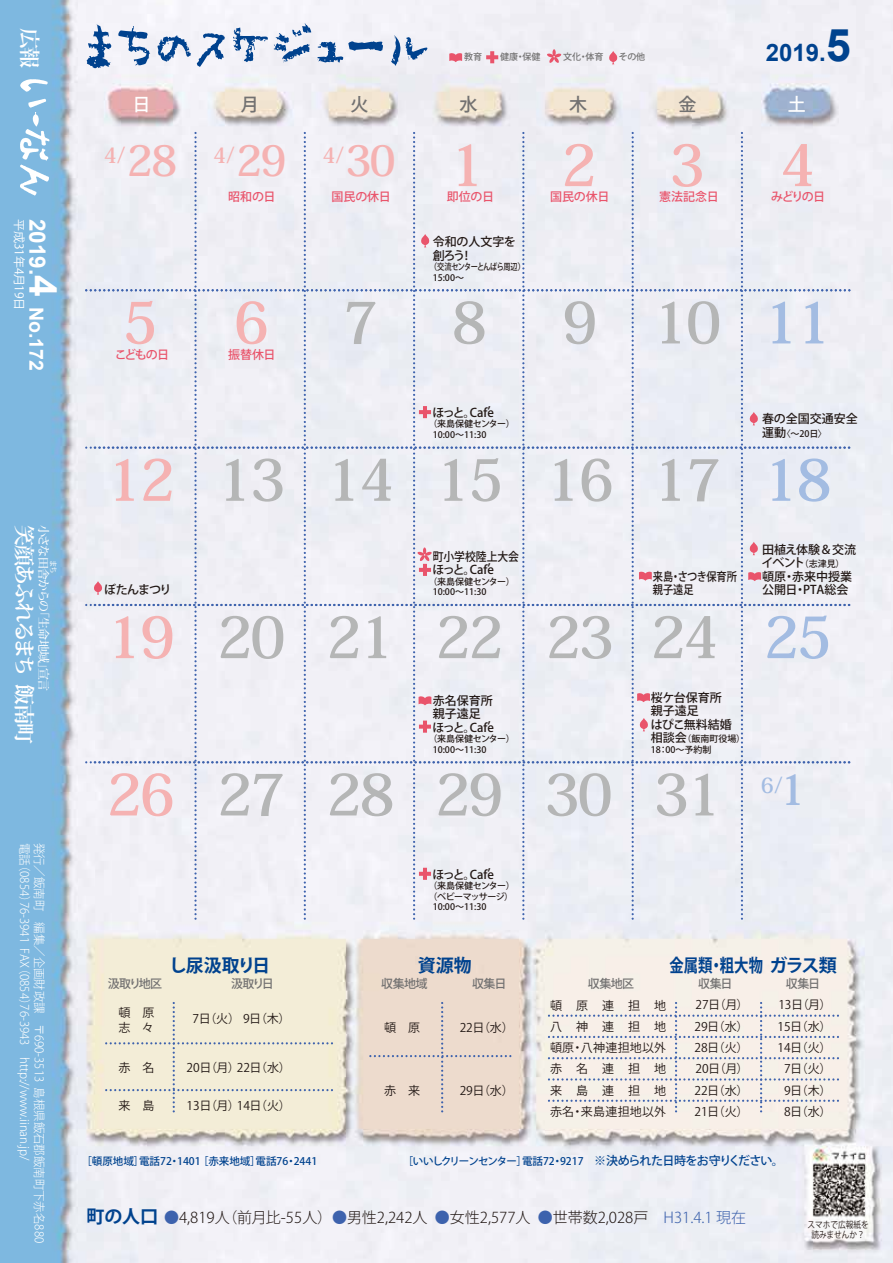
<style>
.page{position:relative;width:893px;height:1263px;background:#fff}
.page>*{position:absolute;margin:0;border:0;box-sizing:border-box;transform-origin:0 0}
.t1{font:60px "Nagurigaki Crayon";color:#00428e}
.t2{font:700 57px "Koz Min Pro";letter-spacing:-.05em;color:#b5b6b6}
.t3{font:700 57px "Koz Min Pro";color:#f5b2b2}
.t4{font:700 57px "Koz Min Pro";color:#a3bce2}
.t5{font:700 24px "Arial";color:#00428e}
.t6{font:700 21px "Koz Min Pro";letter-spacing:-.075em;color:#fff}
.t7{font:700 21px "Koz Min Pro";color:#f5b2b2}
.t8{font:700 21px "Koz Min Pro";color:#a3bce2}
.t9{font:700 19.5px "Arial";color:#fff}
.t10{font:700 18px "Koz Go Pro";color:#00428e}
.t11{font:700 18px "Koz Go Pro";color:#00428e;scale:.8 1}
.t12{font:500 18px "Koz Go Pro";color:#727171}
.t13{font:500 18px "Koz Go Pro";color:#fff}
.t14{font:300 15px "Koz Go Pro";color:#221815}
.t15{font:12px/21.3px "Koz Go Pro";color:#221815;text-align:justify}
.t16{font:500 12px/13.5px "Koz Go Pro";color:#221815}
.t17{font:300 12px "Koz Go Pro";color:#fff;scale:.95 1}
.t18{font:500 12px "Koz Go Pro";letter-spacing:-.01em;color:#e9546b}
.t19{font:12px/21.3px "Koz Go Pro";letter-spacing:-.04em;color:#221815;text-align:center}
.t20{font:500 12px "Koz Go Pro";letter-spacing:-.05em;color:#727171}
.t21{font:500 12px "Koz Min Pro";letter-spacing:-.05em;color:#fff}
.t22{font:500 12px/13.5px "Koz Go Pro";color:#221815;scale:.9 1}
.t23{font:500 12px/13.5px "Koz Go Pro";color:#221815;scale:.85 1}
.t24{font:12px "Koz Go Pro";color:#fff}
.t25{font:500 10.5px "Koz Go Pro";letter-spacing:-.08em;color:#00428e}
.t26{font:500 10.5px "Koz Go Pro";color:#00428e}
.t27{font:500 9px/10.5px "Koz Go Pro";color:#221815}
.t28{font:500 9px/10.5px "Koz Go Pro";letter-spacing:-.08em;color:#221815}
.t29{font:500 9px "Koz Go Pro";color:#727171}
.t30{font:9px/9.8px "Koz Go Pro";color:#221815;text-align:center;scale:.85 1}
.t31{font:500 9px "Koz Go Pro";letter-spacing:-.03em;color:#221815}
.t32{font:500 9px "Koz Go Pro";letter-spacing:-.05em;color:#221815}
.t33{font:500 7.5px "Koz Min Pro";color:#fff}
.s1{font-size:22.5px}
.s2{font-size:39px}
.s3{font-size:45px}
.s4{font-size:42px}
.s5{font-size:12px}
.s6{color:#3d62ad}
</style>
<div class="page">
<img style="left:0;top:0;width:893px;height:1263px">
<svg style="left:449px;top:53px;width:13px;height:9px"></svg>
<svg style="left:486px;top:51px;width:12px;height:12px"></svg>
<svg style="left:547px;top:49px;width:14px;height:14px"></svg>
<svg style="left:609px;top:51px;width:8px;height:13px"></svg>
<div style="left:106px;top:1003px;width:226px;height:109px;background:#f3edd7"></div>
<svg style="left:549px;top:1003px;width:290px;height:109px;background:#efe9e5"></svg>
<div style="left:370px;top:1003px;width:144px;height:109px;background:#eddbcd"></div>
<svg style="left:20px;top:79px;width:28px;height:13px"></svg>
<svg style="left:20px;top:99px;width:29px;height:97px"></svg>
<div style="left:86px;top:133px;width:766px;height:786px;background:#eeeef5"></div>
<h3 class="t6" style="left:45px;top:28px;width:42px;rotate:90deg">広報</h3>
<h3 class="t9" style="left:49px;top:218px;width:154px;rotate:90deg"><span class="s1">2019.</span><span class="s2">4</span> No.172</h3>
<p class="t24" style="left:27px;top:218px;width:93px;rotate:90deg">平成31年4月19日</p>
<h3 class="t6" style="left:39px;top:525px;width:221px;rotate:90deg">笑顔あふれるまち 飯南町</h3>
<p class="t21" style="left:52px;top:525px;width:168px;rotate:90deg">小さな田舎からの「生命地域」宣言</p>
<p class="t33" style="left:59px;top:560px;width:15px;rotate:90deg">まち</p>
<p class="t17" style="left:33px;top:843px;width:336px;rotate:90deg">電話（0854）76-3941 FAX（0854）76-3943　http://www.iinan.jp/</p>
<p class="t17" style="left:47px;top:843px;width:435px;rotate:90deg">発行／飯南町　編集／企画財政課　〒690-3513 島根県飯石郡飯南町下赤名880　</p>
<h1 class="t1" style="left:82px;top:8px;width:351px">まちのスケジュール</h1>
<h3 class="t5" style="left:766px;top:37px;width:87px">2019.<span class="s3">5</span></h3>
<p class="t29" style="left:464px;top:51px;width:19px">教育</p>
<p class="t29" style="left:500px;top:51px;width:42px">健康・保健</p>
<p class="t29" style="left:563px;top:51px;width:42px">文化・体育</p>
<p class="t29" style="left:619px;top:51px;width:28px">その他</p>
<h3 class="t13" style="left:132px;top:93px;width:19px">日</h3>
<h3 class="t12" style="left:241px;top:93px;width:19px">月</h3>
<h3 class="t12" style="left:351px;top:93px;width:19px">火</h3>
<h3 class="t12" style="left:460px;top:93px;width:19px">水</h3>
<h3 class="t12" style="left:569px;top:93px;width:19px">木</h3>
<h3 class="t12" style="left:678px;top:93px;width:19px">金</h3>
<h3 class="t13" style="left:788px;top:93px;width:19px">土</h3>
<h3 class="t7" style="left:104px;top:140px;width:294px">4/<span class="s4">28</span> 4/<span class="s4">29</span> 4/<span class="s4">30</span></h3>
<h2 class="t3" style="left:450px;top:124px;width:37px">1</h2>
<h2 class="t3" style="left:561px;top:124px;width:37px">2</h2>
<h2 class="t3" style="left:669px;top:124px;width:37px">3</h2>
<h2 class="t3" style="left:780px;top:124px;width:37px">4</h2>
<p class="t18" style="left:228px;top:189px;width:49px">昭和の日</p>
<p class="t18" style="left:331px;top:189px;width:61px">国民の休日</p>
<p class="t18" style="left:447px;top:189px;width:49px">即位の日</p>
<p class="t18" style="left:550px;top:189px;width:61px">国民の休日</p>
<p class="t18" style="left:659px;top:189px;width:61px">憲法記念日</p>
<p class="t18" style="left:771px;top:189px;width:55px">みどりの日</p>
<h2 class="t3" style="left:122px;top:281px;width:37px">5</h2>
<h2 class="t3" style="left:233px;top:281px;width:37px">6</h2>
<p class="t18" style="left:115px;top:347px;width:56px">こどもの日</p>
<p class="t18" style="left:228px;top:347px;width:49px">振替休日</p>
<h2 class="t3" style="left:107px;top:438px;width:70px">12</h2>
<p class="t16" style="left:104px;top:584px;width:69px">ぼたんまつり</p>
<h2 class="t3" style="left:107px;top:596px;width:70px">19</h2>
<h2 class="t2" style="left:217px;top:438px;width:70px">13</h2>
<h2 class="t2" style="left:217px;top:596px;width:70px">20</h2>
<h2 class="t2" style="left:343px;top:281px;width:37px">7</h2>
<h2 class="t2" style="left:326px;top:438px;width:70px">14</h2>
<h2 class="t2" style="left:326px;top:596px;width:70px">21</h2>
<p class="t16" style="left:433px;top:236px;width:85px">令和の人文字を創ろう！</p>
<p class="t28" style="left:433px;top:262px;width:95px;text-indent:-4px">（交流センターとんばら周辺）<br>15:00～</p>
<h2 class="t2" style="left:451px;top:281px;width:37px">8</h2>
<p class="t16" style="left:488px;top:397px;width:4px">,</p>
<p class="t27" style="left:433px;top:419px;width:84px;text-indent:-4px">（来島保健センター）<br>10:00～11:30</p>
<p class="t16" style="left:433px;top:406px;width:63px">ほっと。Cafe</p>
<h2 class="t2" style="left:435px;top:438px;width:70px">15</h2>
<p class="t22" style="left:433px;top:550px;width:98px">町小学校陸上大会ほっと。Cafe</p>
<p class="t16" style="left:488px;top:555px;width:4px">,</p>
<p class="t27" style="left:433px;top:577px;width:84px;text-indent:-4px">（来島保健センター）<br>10:00～11:30</p>
<h2 class="t2" style="left:435px;top:596px;width:70px">22</h2>
<p class="t16" style="left:433px;top:694px;width:63px">赤名保育所親子遠足ほっと。Cafe</p>
<p class="t16" style="left:488px;top:712px;width:4px">,</p>
<p class="t27" style="left:433px;top:734px;width:84px;text-indent:-4px">（来島保健センター）<br>10:00～11:30</p>
<h2 class="t2" style="left:562px;top:281px;width:37px">9</h2>
<h2 class="t2" style="left:546px;top:438px;width:70px">16</h2>
<h2 class="t2" style="left:546px;top:596px;width:70px">23</h2>
<h2 class="t2" style="left:653px;top:281px;width:70px">10</h2>
<h2 class="t2" style="left:653px;top:438px;width:70px">17</h2>
<p class="t23" style="left:653px;top:570px;width:100px">来島・さつき保育所親子遠足</p>
<h2 class="t2" style="left:650px;top:596px;width:70px">24</h2>
<p class="t16" style="left:651px;top:691px;width:82px">桜ケ台保育所親子遠足<br>はぴこ無料結婚</p>
<p class="t27" style="left:651px;top:734px;width:96px"><span class="s5">相談会</span>（飯南町役場）<br>18：00～予約制</p>
<h2 class="t3" style="left:107px;top:753px;width:70px">26</h2>
<h2 class="t2" style="left:217px;top:753px;width:507px">27 28 29 30 31</h2>
<p class="t16" style="left:488px;top:859px;width:4px">,</p>
<p class="t31" style="left:428px;top:880px;width:88px">（来島保健センター）</p>
<p class="t32" style="left:428px;top:890px;width:86px">（ベビーマッサージ）</p>
<p class="t27" style="left:433px;top:902px;width:55px">10:00～11:30</p>
<p class="t16" style="left:433px;top:868px;width:63px">ほっと。Cafe</p>
<h2 class="t4" style="left:763px;top:281px;width:70px">11</h2>
<p class="t16" style="left:762px;top:413px;width:97px">春の全国交通安全</p>
<p class="t27" style="left:762px;top:429px;width:66px"><span class="s5">運動</span>〈～20日〉</p>
<h2 class="t4" style="left:763px;top:438px;width:70px">18</h2>
<p class="t16" style="left:762px;top:543px;width:96px">田植え体験＆交流</p>
<p class="t27" style="left:762px;top:559px;width:84px"><span class="s5">イベント</span>（志津見）</p>
<p class="t16" style="left:762px;top:570px;width:91px">頓原・赤来中授業公開日・PTA総会</p>
<h2 class="t4" style="left:764px;top:596px;width:70px">25</h2>
<h3 class="t8" style="left:761px;top:769px;width:47px">6/<span class="s4">1</span></h3>
<h3 class="t10" style="left:169px;top:954px;width:103px">し尿汲取り日</h3>
<h3 class="t10" style="left:418px;top:954px;width:55px">資源物</h3>
<h3 class="t11" style="left:669px;top:954px;width:211px">金属類・粗大物ガラス類</h3>
<p class="t20" style="left:108px;top:976px;width:56px">汲取り地区</p>
<p class="t20" style="left:231px;top:976px;width:44px">汲取り日</p>
<p class="t20" style="left:381px;top:976px;width:48px">収集地域</p>
<p class="t15" style="left:118px;top:1005px;width:37px;line-height:15px">頓　原志　々</p>
<p class="t15" style="left:118px;top:1057px;width:37px">赤　名</p>
<p class="t15" style="left:118px;top:1095px;width:37px">来　島</p>
<p class="t15" style="left:187px;top:1095px;width:106px">13日（月）14日（火）</p>
<p class="t20" style="left:472px;top:976px;width:36px">収集日</p>
<p class="t20" style="left:588px;top:976px;width:48px">収集地区</p>
<p class="t20" style="left:698px;top:976px;width:36px">収集日</p>
<p class="t20" style="left:786px;top:976px;width:36px">収集日</p>
<p class="t15" style="left:694px;top:995px;width:56px">27日（月）29日（水）28日（火）20日（月）22日（水）21日（火）</p>
<p class="t19" style="left:777px;top:995px;width:56px">13日（月）<br>15日（水）<br>14日（火）<br>7日（火）<br>9日（木）<br>8日（水）</p>
<p class="t15" style="left:550px;top:995px;width:118px">頓原連担地八神連担地頓原・八神連担地以外赤名連担地来島連担地赤名・来島連担地以外</p>
<p class="t15" style="left:193px;top:1008px;width:99px">7日（火） 9日（木）</p>
<p class="t15" style="left:460px;top:1017px;width:56px">22日（水）</p>
<p class="t15" style="left:384px;top:1017px;width:37px">頓　原</p>
<p class="t15" style="left:187px;top:1057px;width:106px">20日（月）22日（水）</p>
<p class="t15" style="left:384px;top:1081px;width:37px">赤　来</p>
<p class="t15" style="left:460px;top:1081px;width:56px">29日（水）</p>
<p class="t26" style="left:82px;top:1154px;width:237px">［頓原地域］電話72・1401 ［赤来地域］電話76・2441</p>
<p class="t25" style="left:403px;top:1154px;width:383px">［いいしクリーンセンター］電話72・9217　<span class="s5">※決められた日時をお守りください。</span></p>
<h3 class="t10" style="left:87px;top:1205px;width:73px">町の人口</h3>
<p class="t14" style="left:164px;top:1207px;width:584px"><span class="s6">●</span>4,819人（前月比-55人）<span class="s6">●</span>男性2,242人 <span class="s6">●</span>女性2,577人 <span class="s6">●</span>世帯数2,028戸　<span class="s6">H31.4.1 現在</span></p>
<p class="t30" style="left:807px;top:1220px;width:73px">スマホで広報紙を読みませんか？</p>
</div>
